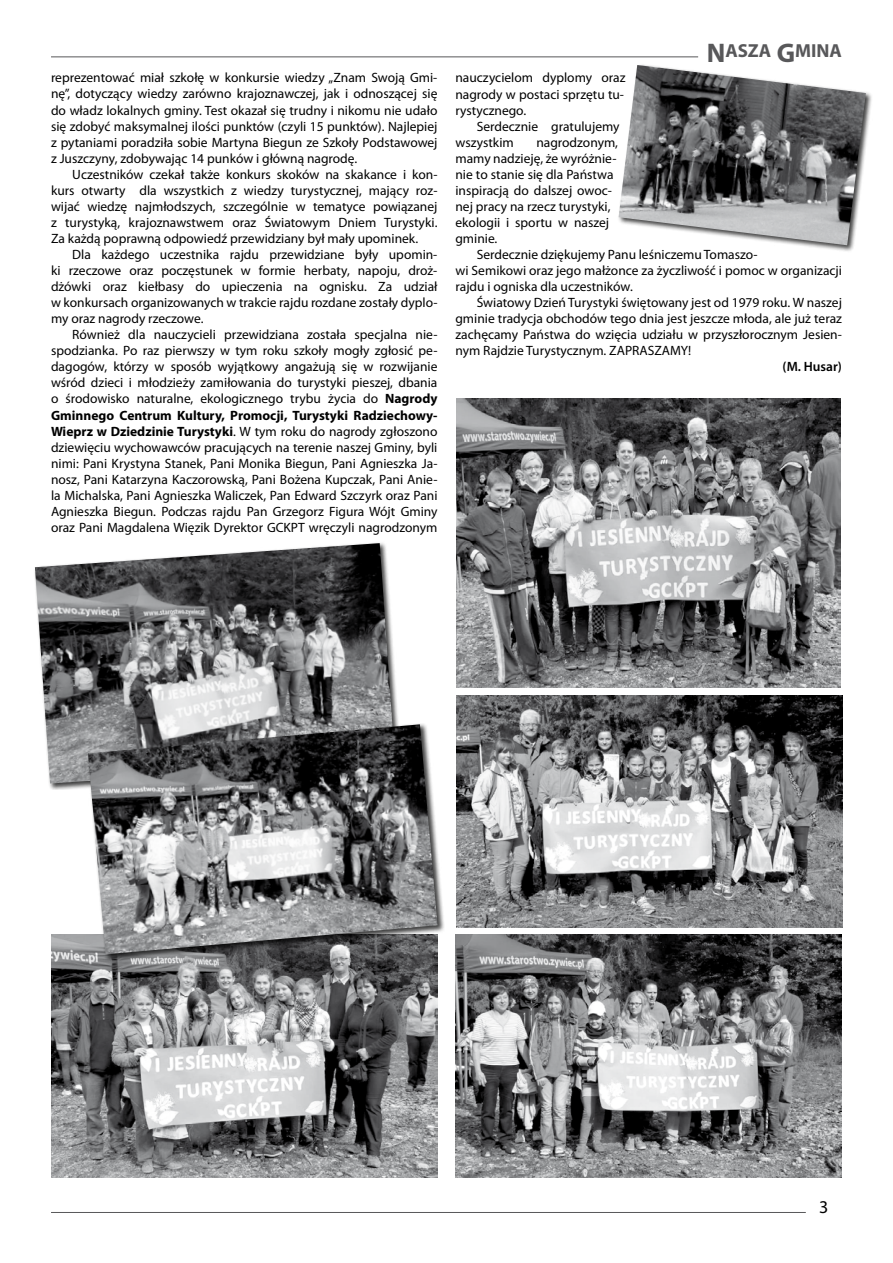
<style>
.page{position:relative;width:893px;height:1263px;background:#fff}
.page>*{position:absolute;margin:0;border:0;box-sizing:border-box;transform-origin:0 0}
.t1{font:700 18.9px "Myriad Pro";color:#58585a}
.t2{font:18px "Myriad Pro";color:#000}
.t3{font:13.5px/16px "Myriad Pro";color:#000;text-align:justify}
.t4{font:600 13.5px "Myriad Pro";color:#000}
.s1{font-weight:700}
.s2{font-size:27px}
</style>
<div class="page">
<hr style="left:51px;top:56px;width:647px;height:1px;background:#58585a">
<hr style="left:51px;top:1212px;width:755px;height:1px;background:#58585a">
<img style="left:51px;top:934px;width:386px;height:244px">
<img style="left:455px;top:934px;width:387px;height:244px">
<img style="left:456px;top:696px;width:387px;height:231px">
<img style="left:456px;top:399px;width:385px;height:288px">
<div style="left:33px;top:541px;width:369px;height:249px;background:#000;opacity:.75"></div>
<img style="left:35px;top:543px;width:360px;height:240px">
<div style="left:617px;top:63px;width:256px;height:189px;background:#000;opacity:.75"></div>
<img style="left:619px;top:65px;width:247px;height:180px">
<div style="left:86px;top:723px;width:358px;height:238px;background:#000;opacity:.75"></div>
<img style="left:88px;top:724px;width:349px;height:230px">
<p class="t3" style="left:51px;top:70px;width:388px">reprezentować miał szkołę w konkursie wiedzy „Znam Swoją Gmi&shy;nę”, dotyczący wiedzy zarówno krajoznawczej, jak i odnoszącej się do władz lokalnych gminy. Test okazał się trudny i nikomu nie udało się zdobyć maksymalnej ilości punktów (czyli 15 punktów). Najlepiej z pytaniami poradziła sobie Martyna Biegun ze Szkoły Podstawowej z Juszczyny, zdobywając 14 punków i główną nagrodę.</p>
<p class="t3" style="left:51px;top:166px;width:388px;text-indent:21px">Uczestników czekał także konkurs skoków na skakance i kon&shy;kurs otwarty dla wszystkich z wiedzy turystycznej, mający roz&shy;wijać wiedzę najmłodszych, szczególnie w tematyce powiązanej z turystyką, krajoznawstwem oraz Światowym Dniem Turystyki.<br>Za każdą poprawną odpowiedź przewidziany był mały upominek.</p>
<p class="t3" style="left:51px;top:246px;width:388px;text-indent:21px">Dla każdego uczestnika rajdu przewidziane były upomin&shy;ki rzeczowe oraz poczęstunek w formie herbaty, napoju, droż&shy;dżówki oraz kiełbasy do upieczenia na ognisku. Za udział w konkursach organizowanych w trakcie rajdu rozdane zostały dyplo&shy;my oraz nagrody rzeczowe.</p>
<p class="t3" style="left:51px;top:326px;width:388px;text-indent:21px">Również dla nauczycieli przewidziana została specjalna nie&shy;spodzianka. Po raz pierwszy w tym roku szkoły mogły zgłosić pe&shy;dagogów, którzy w sposób wyjątkowy angażują się w rozwijanie wśród dzieci i młodzieży zamiłowania do turystyki pieszej, dbania o środowisko naturalne, ekologicznego trybu życia do <span class="s1">Nagrody Gminnego Centrum Kultury, Promocji, Turystyki Radziechowy-Wieprz w Dziedzinie Turystyki</span>. W tym roku do nagrody zgłoszono dziewięciu wychowawców pracujących na terenie naszej Gminy, byli nimi: Pani Krystyna Stanek, Pani Monika Biegun, Pani Agnieszka Ja&shy;nosz, Pani Katarzyna Kaczorowską, Pani Bożena Kupczak, Pani Anie&shy;la Michalska, Pani Agnieszka Waliczek, Pan Edward Szczyrk oraz Pani Agnieszka Biegun. Podczas rajdu Pan Grzegorz Figura Wójt Gminy oraz Pani Magdalena Więzik Dyrektor GCKPT wręczyli nagrodzonym</p>
<h1 class="t1" style="left:707px;top:39px;width:137px"><span class="s2">N</span>ASZA <span class="s2">G</span>MINA</h1>
<p class="t3" style="left:455px;top:70px;width:172px">nauczycielom dyplomy oraz nagrody w postaci sprzętu tu&shy;rystycznego.</p>
<p class="t3" style="left:455px;top:118px;width:166px;text-indent:21px">Serdecznie gratulujemy wszystkim</p>
<p class="t3" style="left:455px;top:134px;width:164px;text-align:left;text-indent:81px">nagrodzonym, mamy nadzieję, że wyróżnie&shy;nie to stanie się dla Państwa inspiracją do dalszej owoc&shy;nej pracy na rzecz turystyki, ekologii i sportu w naszej gminie.</p>
<p class="t3" style="left:455px;top:246px;width:388px;text-align:left;text-indent:21px">Serdecznie dziękujemy Panu leśniczemu Tomaszo-<br>wi Semikowi oraz jego małżonce za życzliwość i pomoc w organizacji rajdu i ogniska dla uczestników.</p>
<p class="t3" style="left:455px;top:294px;width:388px;text-indent:21px">Światowy Dzień Turystyki świętowany jest od 1979 roku. W naszej gminie tradycja obchodów tego dnia jest jeszcze młoda, ale już teraz zachęcamy Państwa do wzięcia udziału w przyszłorocznym Jesien&shy;nym Rajdzie Turystycznym. ZAPRASZAMY!</p>
<p class="t4" style="left:783px;top:358px;width:61px">(M. Husar)</p>
<h2 class="t2" style="left:819px;top:1196px;width:11px">3</h2>
</div>
